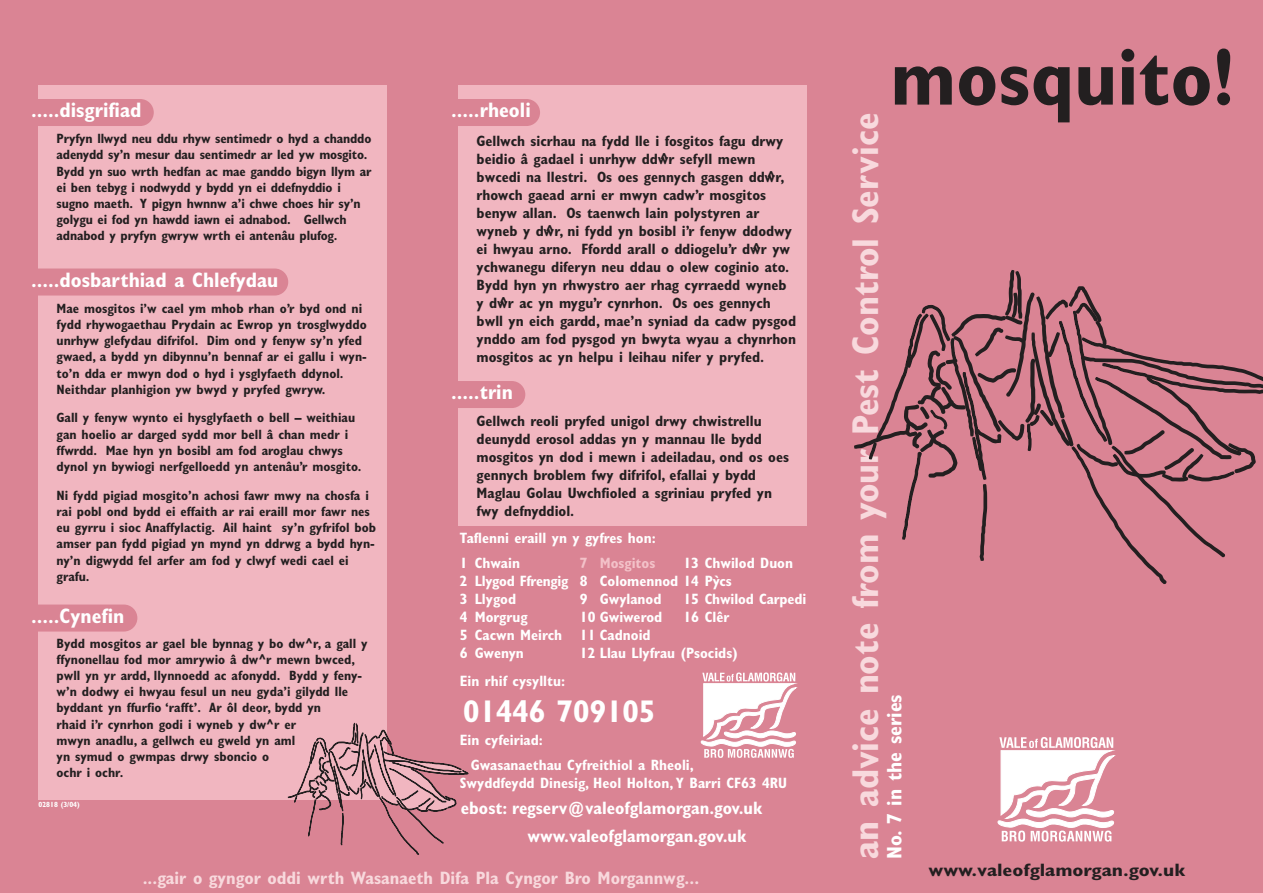
<style>
.page{position:relative;width:1263px;height:893px;background:#da8494}
.page>*{position:absolute;margin:0;border:0;box-sizing:border-box;transform-origin:0 0}
.t1{font:700 condensed 81px "Gill Sans";color:#231f20}
.t2{font:700 condensed 37.5px "Gill Sans";color:#f8d9dd}
.t3{font:700 condensed 31.5px "Gill Sans";color:#fff}
.t4{font:700 condensed 21px "Gill Sans";color:#fff}
.t5{font:700 condensed 18px/28px "Gill Sans";color:#fff}
.t6{font:700 condensed 18px "Gill Sans";color:#f8d9dd}
.t7{font:700 condensed 18px "Gill Sans";color:#231f20;scale:1.17 1}
.t8{font:700 condensed 15px/18px "Gill Sans";color:#231f20}
.t9{font:700 condensed 15px/18px "Gill Sans";color:#fff}
.t10{font:700 condensed 15px "Gill Sans";color:#f3c2c9}
.t11{font:700 condensed 13.5px/16.2px "Gill Sans";color:#231f20}
.t12{font:700 condensed 7.5px "Gill Sans";color:#fff}
</style>
<div class="page">
<svg style="left:998px;top:737px;width:118px;height:105px"></svg>
<svg style="left:854px;top:270px;width:409px;height:314px"></svg>
<div style="left:38px;top:85px;width:349px;height:714px;background:#f1b6c0"></div>
<div style="left:4px;top:269px;width:284px;height:27px;background:#da8494;border-radius:14px"></div>
<div style="left:4px;top:99px;width:150px;height:27px;background:#da8494;border-radius:13px"></div>
<div style="left:18px;top:605px;width:119px;height:27px;background:#da8494;border-radius:14px"></div>
<div style="left:458px;top:85px;width:349px;height:441px;background:#f1b6c0"></div>
<div style="left:438px;top:381px;width:87px;height:27px;background:#da8494;border-radius:14px"></div>
<div style="left:438px;top:99px;width:102px;height:27px;background:#da8494;border-radius:13px"></div>
<svg style="left:287px;top:722px;width:182px;height:133px"></svg>
<svg style="left:701px;top:672px;width:97px;height:86px"></svg>
<h3 class="t4" style="left:31px;top:102px;width:112px">.....disgrifiad</h3>
<p class="t11" style="left:57px;top:132px;width:316px">Pryfyn llwyd neu ddu rhyw sentimedr o hyd a chanddo adenydd sy’n mesur dau sentimedr ar led yw mosgito.<br>Bydd yn suo wrth hedfan ac mae ganddo bigyn llym ar ei ben tebyg i nodwydd y bydd yn ei ddefnyddio i sugno maeth. Y pigyn hwnnw a’i chwe choes hir sy’n golygu ei fod yn hawdd iawn ei adnabod. Gellwch adnabod y pryfyn gwryw wrth ei antenâu plufog.</p>
<h3 class="t4" style="left:31px;top:272px;width:249px">.....dosbarthiad a Chlefydau</h3>
<p class="t11" style="left:57px;top:301px;width:312px">Mae mosgitos i’w cael ym mhob rhan o’r byd ond ni fydd rhywogaethau Prydain ac Ewrop yn trosglwyddo unrhyw glefydau difrifol. Dim ond y fenyw sy’n yfed gwaed, a bydd yn dibynnu’n bennaf ar ei gallu i wyn&shy;to’n dda er mwyn dod o hyd i ysglyfaeth ddynol.<br>Neithdar planhigion yw bwyd y pryfed gwryw.</p>
<p class="t11" style="left:57px;top:411px;width:306px">Gall y fenyw wynto ei hysglyfaeth o bell – weithiau gan hoelio ar darged sydd mor bell â chan medr i ffwrdd. Mae hyn yn bosibl am fod aroglau chwys dynol yn bywiogi nerfgelloedd yn antenâu’r mosgito.</p>
<p class="t11" style="left:57px;top:488px;width:321px">Ni fydd pigiad mosgito’n achosi fawr mwy na chosfa i rai pobl ond bydd ei effaith ar rai eraill mor fawr nes eu gyrru i sioc Anaffylactig. Ail haint sy’n gyfrifol bob amser pan fydd pigiad yn mynd yn ddrwg a bydd hyn&shy;ny’n digwydd fel arfer am fod y clwyf wedi cael ei grafu.</p>
<h3 class="t4" style="left:31px;top:608px;width:95px">.....Cynefin</h3>
<p class="t11" style="left:57px;top:636px;width:313px">Bydd mosgitos ar gael ble bynnag y bo dw^r, a gall y ffynonellau fod mor amrywio â dw^r mewn bwced, pwll yn yr ardd, llynnoedd ac afonydd. Bydd y feny&shy;w’n dodwy ei hwyau fesul un neu gyda’i gilydd lle byddant yn ffurfio ‘rafft’. Ar ôl deor, bydd yn<br>rhaid i’r cynrhon godi i wyneb y dw^r er<br>mwyn anadlu, a gellwch eu gweld yn aml<br>yn symud o gwmpas drwy sboncio o<br>ochr i ochr.</p>
<p class="t12" style="left:38px;top:802px;width:43px">02818 (3/04)</p>
<h3 class="t4" style="left:451px;top:102px;width:81px">.....rheoli</h3>
<p class="t8" style="left:477px;top:133px;width:321px">Gellwch sicrhau na fydd lle i fosgitos fagu drwy beidio â gadael i unrhyw ddw^r sefyll mewn bwcedi na llestri. Os oes gennych gasgen ddw^r, rhowch gaead arni er mwyn cadw’r mosgitos benyw allan. Os taenwch lain polystyren ar wyneb y dw^r, ni fydd yn bosibl i’r fenyw ddodwy ei hwyau arno. Ffordd arall o ddiogelu’r dw^r yw ychwanegu diferyn neu ddau o olew coginio ato.<br>Bydd hyn yn rhwystro aer rhag cyrraedd wyneb y dw^r ac yn mygu’r cynrhon. Os oes gennych bwll yn eich gardd, mae’n syniad da cadw pysgod ynddo am fod pysgod yn bwyta wyau a chynrhon mosgitos ac yn helpu i leihau nifer y pryfed.</p>
<h3 class="t4" style="left:451px;top:384px;width:63px">.....trin</h3>
<p class="t8" style="left:477px;top:414px;width:314px">Gellwch reoli pryfed unigol drwy chwistrellu deunydd erosol addas yn y mannau lle bydd mosgitos yn dod i mewn i adeiladau, ond os oes gennych broblem fwy difrifol, efallai y bydd Maglau Golau Uwchfioled a sgriniau pryfed yn fwy defnyddiol.</p>
<p class="t9" style="left:460px;top:530px;width:197px">Taflenni eraill yn y gyfres hon:</p>
<p class="t9" style="left:475px;top:556px;width:95px">Chwain<br>Llygod Ffrengig<br>Llygod<br>Morgrug<br>Cacwn Meirch<br>Gwenyn</p>
<p class="t10" style="left:600px;top:558px;width:57px">Mosgitos</p>
<p class="t9" style="left:683px;top:556px;width:111px">13 Chwilod Duon</p>
<p class="t9" style="left:683px;top:592px;width:124px">15 Chwilod Carpedi<br>16 Clêr</p>
<p class="t9" style="left:460px;top:556px;width:9px;text-align:justify">1<br>2<br>3<br>4<br>5<br>6</p>
<p class="t10" style="left:580px;top:558px;width:9px">7</p>
<p class="t9" style="left:580px;top:574px;width:159px">8<br>9<br>10 Gwiwerod<br>11 Cadnoid<br>12 Llau Llyfrau (Psocids)</p>
<p class="t9" style="left:600px;top:574px;width:133px">Colomennod 14 Py`cs<br>Gwylanod</p>
<p class="t9" style="left:460px;top:673px;width:107px">Ein rhif cysylltu:</p>
<h3 class="t3" style="left:463px;top:699px;width:194px">01446 709105</h3>
<p class="t9" style="left:460px;top:732px;width:85px">Ein cyfeiriad:</p>
<p class="t9" style="left:460px;top:757px;width:329px;text-indent:11px">Gwasanaethau Cyfreithiol a Rheoli,<br>Swyddfeydd Dinesig, Heol Holton, Y Barri CF63 4RU</p>
<h3 class="t5" style="left:527px;top:795px;width:237px;text-indent:-67px">ebost: regserv@valeofglamorgan.gov.uk www.valeofglamorgan.gov.uk</h3>
<h3 class="t6" style="left:143px;top:871px;width:558px">...gair o gyngor oddi wrth Wasanaeth Difa Pla Cyngor Bro Morgannwg...</h3>
<h1 class="t1" style="left:890px;top:47px;width:346px">mosquito!</h1>
<h2 class="t2" style="left:851px;top:859px;width:747px;rotate:-90deg">an advice note from your Pest Control Service</h2>
<h3 class="t4" style="left:886px;top:859px;width:166px;rotate:-90deg">No. 7 in the series</h3>
<h3 class="t7" style="left:928px;top:863px;width:221px">www.valeofglamorgan.gov.uk</h3>
</div>
